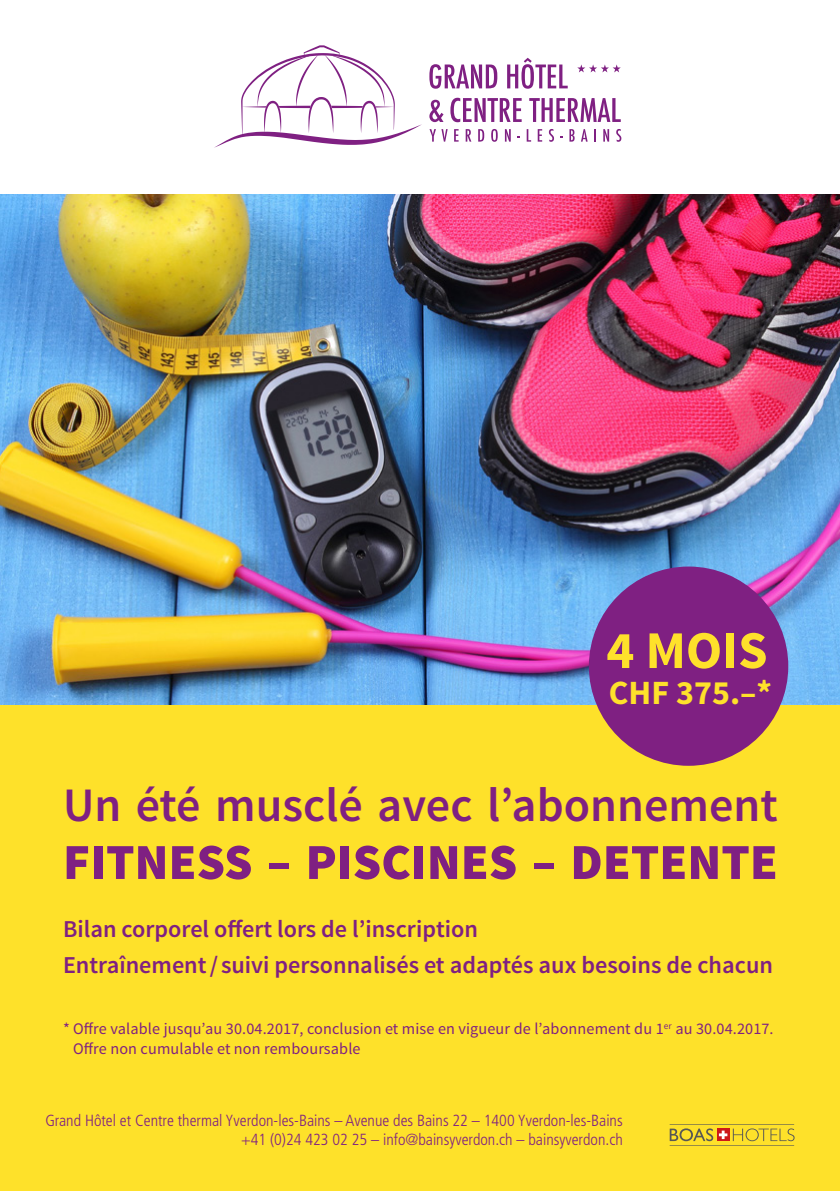
<style>
.page{position:relative;width:840px;height:1191px;background:#fff}
.page>*{position:absolute;margin:0;border:0;box-sizing:border-box;transform-origin:0 0}
.t1{font:700 53px "Source Sans Pro";color:#fee12b}
.t2{font:900 50.4px "Source Sans Pro";color:#7f2082}
.t3{font:600 48px "Source Sans Pro";color:#7f2082}
.t4{font:700 34px "Source Sans Pro";color:#fee12b}
.t5{font:600 24.2px/36.4px "Source Sans Pro";color:#7f2082}
.t6{font:16.2px/19.4px "Source Sans Pro";letter-spacing:.01em;color:#7f2082}
.t7{font:300 condensed 16px/19.4px "Frutiger LT Std";color:#7f2082;text-align:right}
.s1{font-style:inherit}
</style>
<div class="page">
<div style="left:0;top:318px;width:839px;height:873px;background:#fee12a"></div>
<img style="left:0;top:195px;width:839px;height:509px">
<svg style="left:214px;top:45px;width:208px;height:103px"></svg>
<svg style="left:429px;top:64px;width:68px;height:25px"></svg>
<svg style="left:507px;top:58px;width:60px;height:31px"></svg>
<svg style="left:429px;top:100px;width:14px;height:22px"></svg>
<svg style="left:450px;top:98px;width:71px;height:24px"></svg>
<svg style="left:529px;top:98px;width:91px;height:24px"></svg>
<svg style="left:429px;top:129px;width:18px;height:13px"></svg>
<svg style="left:454px;top:129px;width:4px;height:13px"></svg>
<svg style="left:465px;top:129px;width:6px;height:13px"></svg>
<svg style="left:478px;top:129px;width:6px;height:13px"></svg>
<svg style="left:491px;top:129px;width:6px;height:13px"></svg>
<svg style="left:504px;top:129px;width:6px;height:13px"></svg>
<svg style="left:526px;top:129px;width:5px;height:13px"></svg>
<svg style="left:537px;top:129px;width:5px;height:13px"></svg>
<svg style="left:548px;top:129px;width:5px;height:13px"></svg>
<svg style="left:569px;top:129px;width:5px;height:13px"></svg>
<svg style="left:581px;top:129px;width:6px;height:13px"></svg>
<svg style="left:594px;top:129px;width:1px;height:13px"></svg>
<svg style="left:603px;top:129px;width:5px;height:13px"></svg>
<svg style="left:616px;top:129px;width:5px;height:13px"></svg>
<svg style="left:577px;top:64px;width:43px;height:8px"></svg>
<svg style="left:669px;top:1124px;width:125px;height:18px"></svg>
<div style="left:588px;top:566px;width:199px;height:200px;background:#7f2082;border-radius:50%"></div>
<h1 class="t1" style="left:606px;top:616px;width:162px">4 MOIS</h1>
<h3 class="t4" style="left:608px;top:671px;width:165px"><span class="s1">CHF</span> 375.–*</h3>
<h3 class="t3" style="left:63px;top:775px;width:715px">Un été musclé avec l’abonnement</h3>
<h2 class="t2" style="left:63px;top:829px;width:716px">FITNESS – PISCINES – DETENTE</h2>
<h3 class="t5" style="left:63px;top:911px;width:711px">Bilan corporel offert lors de l’inscription<br>Entraînement/ suivi personnalisés et adaptés aux besoins de chacun</h3>
<p class="t6" style="left:73px;top:1019px;width:701px;text-indent:-10px">* Offre valable jusqu’au 30.04.2017, conclusion et mise en vigueur de l’abonnement du 1<sup>er</sup> au 30.04.2017.<br>Offre non cumulable et non remboursable</p>
<p class="t7" style="left:45px;top:1110px;width:578px">Grand Hôtel et Centre thermal Yverdon-les-Bains – Avenue des Bains 22 – 1400 Yverdon-les-Bains +41 (0)24 423 02 25 – info@bainsyverdon.ch – bainsyverdon.ch</p>
</div>
